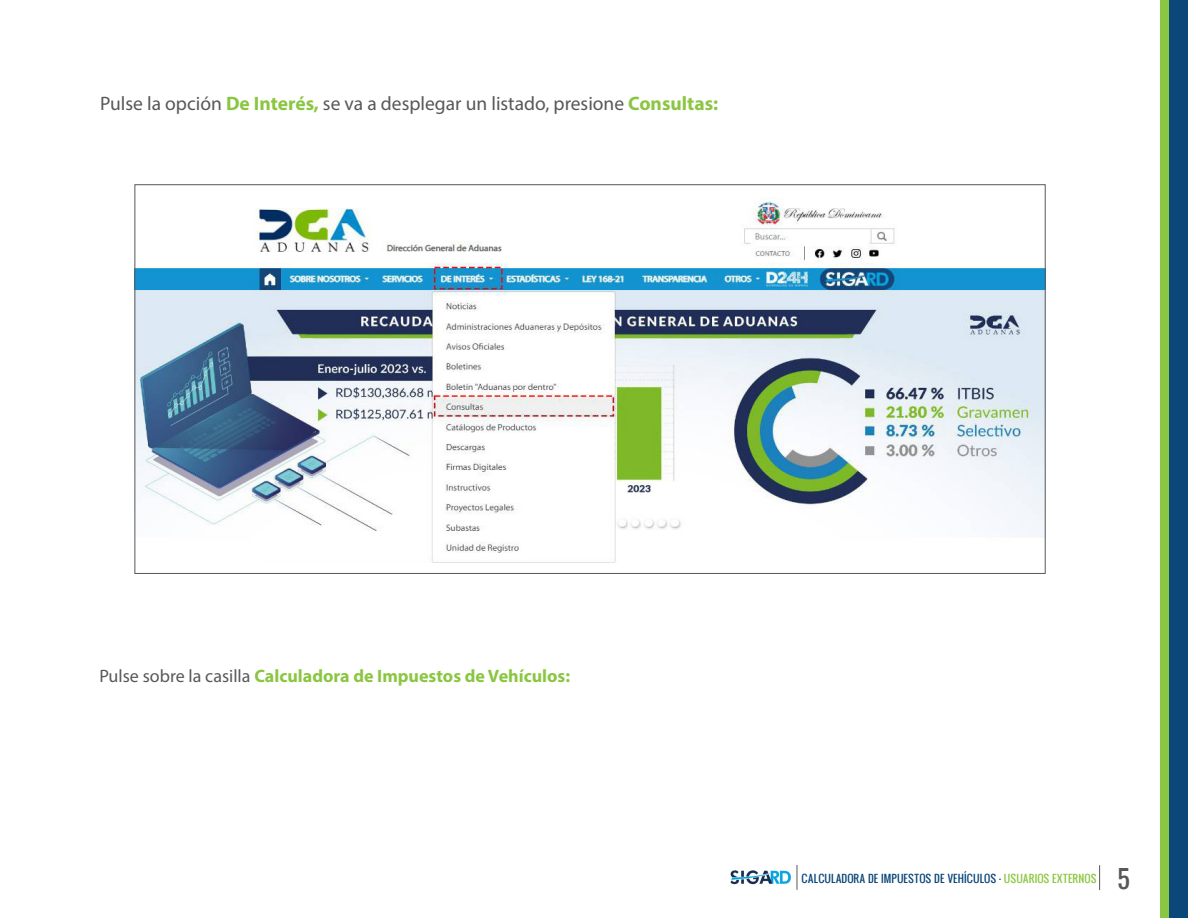
<style>
.page{position:relative;width:1188px;height:918px;background:#fff}
.page>*{position:absolute;margin:0;border:0;box-sizing:border-box;transform-origin:0 0}
.t1{font:24px "Oswald";color:#57585a}
.t2{font:19.5px "Myriad Pro";color:#57585a}
.t3{font:700 18px "Myriad Pro";color:#8bc642}
.t4{font:10.5px "Oswald";color:#0a4677}
.s1{font-weight:700;color:#8bc642}
.s2{font-weight:400;color:#57585a}
.s3{color:#8bc642}
</style>
<div class="page">
<div style="left:1160px;top:0;width:28px;height:918px;background:#8bc642"></div>
<div style="left:1169px;top:0;width:19px;height:918px;background:#0c4779"></div>
<svg style="left:1099px;top:865px;width:1px;height:25px"></svg>
<svg style="left:797px;top:865px;width:1px;height:25px"></svg>
<img style="left:730px;top:870px;width:62px;height:15px">
<img style="left:136px;top:197px;width:908px;height:365px">
<p class="t2" style="left:100px;top:91px;width:620px">Pulse la opción <span class="s1">De Interés,</span> se va a desplegar un listado, presione <span class="s1">Consultas:</span></p>
<p class="t3" style="left:99px;top:664px;width:472px"><span class="s2">Pulse sobre la casilla</span> Calculadora de Impuestos de Vehículos:</p>
<p class="t4" style="left:802px;top:870px;width:297px">CALCULADORA DE IMPUESTOS DE VEHÍCULOS . <span class="s3">USUARIOS EXTERNOS</span></p>
<p class="t1" style="left:1117px;top:860px;width:15px">5</p>
</div>
